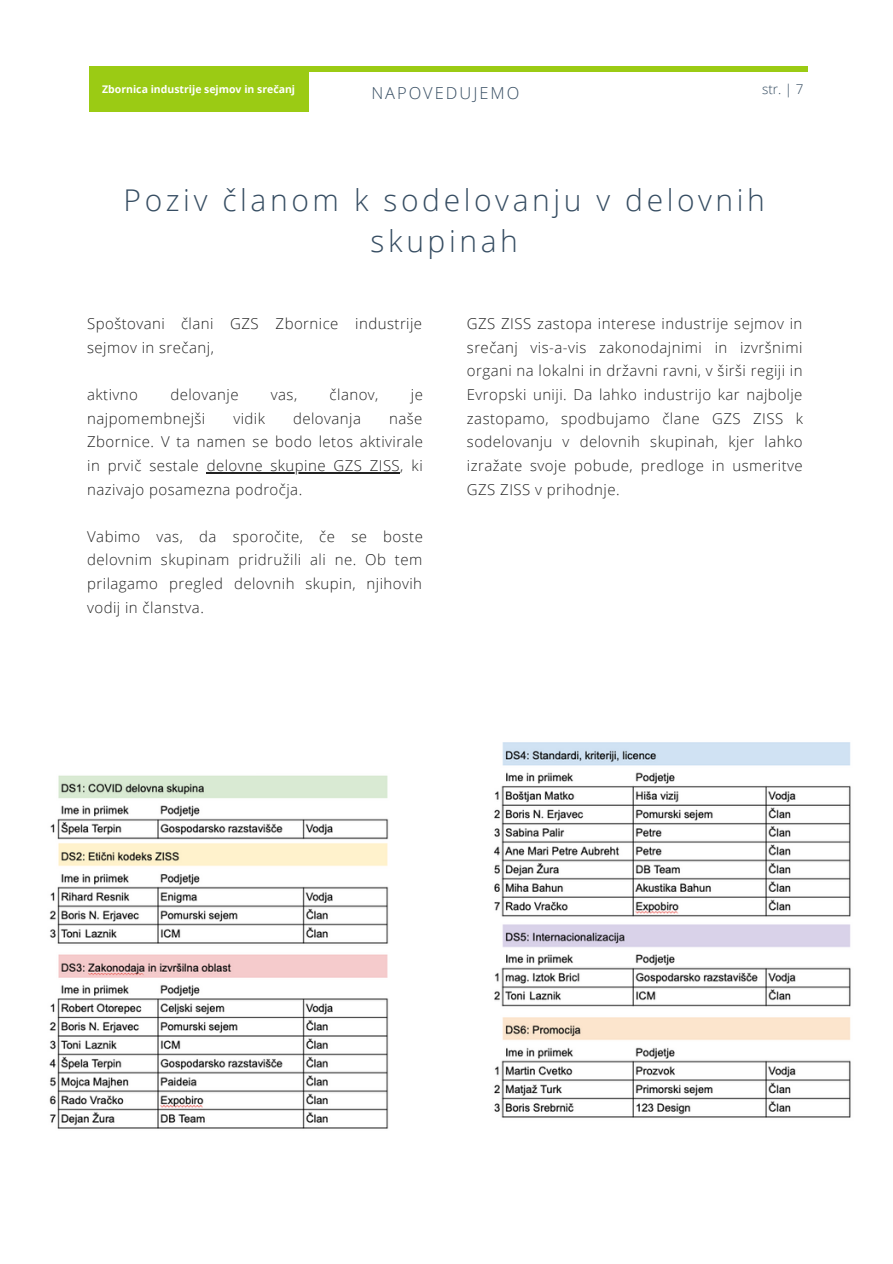
<style>
.page{position:relative;width:893px;height:1264px;background:#fff}
.page>*{position:absolute;margin:0;border:0;box-sizing:border-box;transform-origin:0 0}
.t1{font:300 30px/41.5px "Open Sans";letter-spacing:.12em;color:#364d62;text-align:center}
.t2{font:300 16.5px "Open Sans";letter-spacing:.12em;color:#364d62}
.t3{font:300 15px/23.5px "Open Sans";letter-spacing:.03em;color:#222;text-align:justify}
.t4{font:300 13.5px "Open Sans";color:#364d62}
.t5{font:700 10.5px "Open Sans";color:#fff}
</style>
<div class="page">
<div style="left:89px;top:66px;width:718px;height:6px;background:#9bcb14"></div>
<div style="left:89px;top:66px;width:219px;height:45px;background:#9bcb14"></div>
<img style="left:49px;top:742px;width:802px;height:387px">
<div style="left:0;top:506px;width:255px;height:267px;background:#fff"></div>
<hr style="left:207px;top:472px;width:193px;height:1px;background:#222">
<p class="t5" style="left:102px;top:81px;width:194px">Zbornica industrije sejmov in srečanj</p>
<p class="t2" style="left:371px;top:81px;width:149px">NAPOVEDUJEMO</p>
<p class="t4" style="left:762px;top:79px;width:43px">str. | 7</p>
<p class="t1" style="left:124px;top:178px;width:642px">Poziv članom k sodelovanju v delovnih skupinah</p>
<p class="t3" style="left:87px;top:311px;width:336px">Spoštovani člani GZS Zbornice industrije sejmov in srečanj,</p>
<p class="t3" style="left:87px;top:382px;width:52px">aktivno</p>
<p class="t3" style="left:170px;top:382px;width:70px">delovanje</p>
<p class="t3" style="left:271px;top:382px;width:28px">vas,</p>
<p class="t3" style="left:329px;top:382px;width:50px">članov,</p>
<p class="t3" style="left:411px;top:382px;width:14px">je</p>
<p class="t3" style="left:87px;top:406px;width:120px">najpomembnejši</p>
<p class="t3" style="left:233px;top:406px;width:33px">vidik</p>
<p class="t3" style="left:293px;top:406px;width:69px">delovanja</p>
<p class="t3" style="left:87px;top:406px;width:337px;text-indent:302px">naše Zbornice. V ta namen se bodo letos aktivirale in prvič sestale delovne skupine GZS ZISS, ki nazivajo posamezna področja.</p>
<p class="t3" style="left:87px;top:524px;width:337px">Vabimo vas, da sporočite, če se boste delovnim skupinam pridružili ali ne. Ob tem prilagamo pregled delovnih skupin, njihovih vodij in članstva.</p>
<p class="t3" style="left:467px;top:311px;width:337px">GZS ZISS zastopa interese industrije sejmov in srečanj vis-a-vis zakonodajnimi in izvršnimi organi na lokalni in državni ravni, v širši regiji in Evropski uniji. Da lahko industrijo kar najbolje zastopamo, spodbujamo člane GZS ZISS k sodelovanju v delovnih skupinah, kjer lahko izražate svoje pobude, predloge in usmeritve GZS ZISS v prihodnje.</p>
</div>
